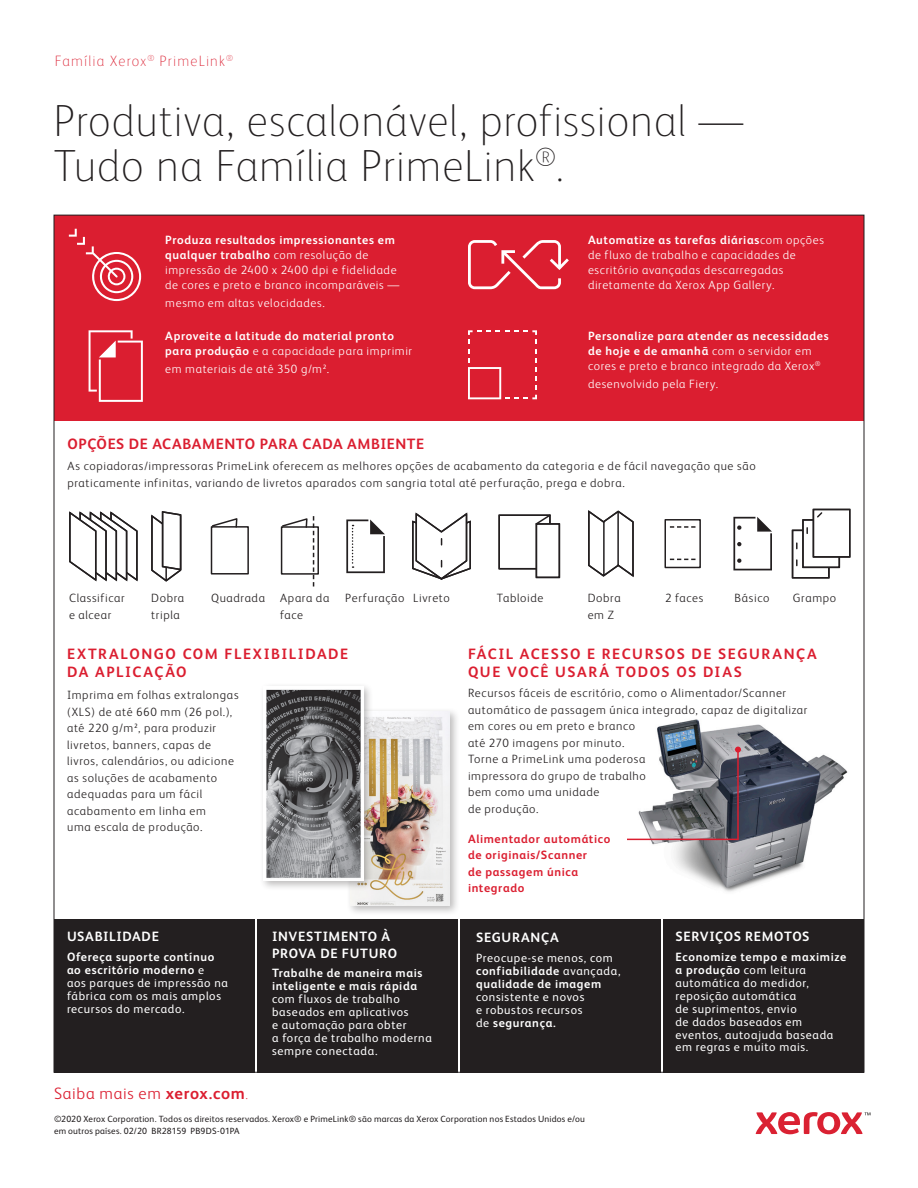
<style>
.page{position:relative;width:918px;height:1188px;background:#fff}
.page>*{position:absolute;margin:0;border:0;box-sizing:border-box;transform-origin:0 0}
.Page_Title{font:100 45px/45px "Xerox Sans";letter-spacing:.015em;color:#231f20}
.Call_to_action{font:300 16.5px "Xerox Sans";letter-spacing:.04em;color:#db1e30}
.Body_Text{font:700 15px/18px "Xerox Sans";letter-spacing:.1em;color:#db1e30}
.Body_Text-2{font:700 15px "Xerox Sans";letter-spacing:.04em;color:#db1e30}
.Business_Segment{font:100 15px "Xerox Sans";letter-spacing:.075em;color:#db1e30}
.Intro{font:700 13.5px/16.4px "Xerox Sans";letter-spacing:.05em;color:#fff}
.Intro-2{font:300 12px/16.5px "Xerox Sans";letter-spacing:.055em;color:#231f20}
.Intro-3{font:12px/12.9px "Xerox Sans";letter-spacing:.055em;color:#fff}
.Intro-4{font:300 12px/15px "Xerox Sans";letter-spacing:.055em;color:#fff}
.Intro-5{font:700 12px/15px "Xerox Sans";letter-spacing:.05em;color:#fff}
.Intro-6{font:700 12px/16.5px "Xerox Sans";letter-spacing:.05em;color:#db1e30}
.Legal{font:9px/12px "Xerox Sans";letter-spacing:.02em;color:#231f20}
.s1{font-weight:700}
.s2{font-weight:300}
.s3{font-weight:100}
</style>
<div class="page">
<svg style="left:756px;top:1112px;width:114px;height:22px"></svg>
<img style="left:633px;top:719px;width:215px;height:173px">
<div style="left:346px;top:708px;width:114px;height:208px;background:#231f20;opacity:.3"></div>
<img style="left:350px;top:712px;width:100px;height:194px">
<div style="left:54px;top:919px;width:200px;height:154px;background:#231f20"></div>
<div style="left:257px;top:919px;width:200px;height:154px;background:#231f20"></div>
<div style="left:461px;top:919px;width:200px;height:154px;background:#231f20"></div>
<div style="left:664px;top:919px;width:200px;height:154px;background:#231f20"></div>
<div style="left:54px;top:215px;width:810px;height:205px;background:#db1e30"></div>
<svg style="left:69px;top:229px;width:72px;height:72px"></svg>
<svg style="left:468px;top:330px;width:69px;height:69px"></svg>
<svg style="left:89px;top:330px;width:54px;height:72px"></svg>
<svg style="left:468px;top:240px;width:101px;height:49px"></svg>
<svg style="left:69px;top:511px;width:69px;height:71px"></svg>
<div style="left:792px;top:530px;width:38px;height:49px;border:2px solid #231f20"></div>
<svg style="left:796px;top:543px;width:2px;height:6px"></svg>
<svg style="left:796px;top:560px;width:2px;height:6px"></svg>
<div style="left:803px;top:520px;width:36px;height:47px;background:#fff"></div>
<div style="left:802px;top:519px;width:38px;height:49px;border:2px solid #231f20"></div>
<div style="left:813px;top:509px;width:37px;height:48px;background:#fff"></div>
<div style="left:813px;top:509px;width:37px;height:49px;border:2px solid #231f20"></div>
<svg style="left:816px;top:511px;width:8px;height:7px"></svg>
<svg style="left:412px;top:512px;width:59px;height:68px"></svg>
<svg style="left:151px;top:511px;width:31px;height:71px"></svg>
<svg style="left:588px;top:510px;width:46px;height:68px"></svg>
<div style="left:498px;top:514px;width:53px;height:55px;border:2px solid #231f20"></div>
<svg style="left:534px;top:514px;width:27px;height:65px"></svg>
<div style="left:211px;top:526px;width:38px;height:49px;border:2px solid #231f20"></div>
<svg style="left:211px;top:518px;width:27px;height:11px"></svg>
<div style="left:281px;top:526px;width:38px;height:49px;border:2px solid #231f20"></div>
<svg style="left:281px;top:516px;width:33px;height:71px"></svg>
<svg style="left:346px;top:520px;width:39px;height:53px"></svg>
<div style="left:664px;top:519px;width:37px;height:49px;border:2px solid #231f20"></div>
<svg style="left:670px;top:526px;width:26px;height:2px"></svg>
<svg style="left:670px;top:559px;width:26px;height:1px"></svg>
<svg style="left:733px;top:517px;width:39px;height:53px"></svg>
<div style="left:259px;top:683px;width:114px;height:208px;background:#231f20;opacity:.3"></div>
<img style="left:264px;top:687px;width:99px;height:194px">
<hr style="left:627px;top:839px;width:112px;height:1px;background:#db1e30">
<hr style="left:737px;top:750px;width:2px;height:89px;background:#db1e30">
<svg style="left:735px;top:747px;width:6px;height:6px"></svg>
<p class="Business_Segment" style="left:55px;top:51px;width:180px">Família Xerox<sup>®</sup> PrimeLink<sup>®</sup></p>
<p class="Page_Title" style="left:54px;top:96px;width:691px">Produtiva, escalonável, profissional —<br>Tudo na Família PrimeLink<sup>®</sup>.</p>
<p class="Intro-4" style="left:165px;top:232px;width:236px"><span class="s1">Produza resultados impressionantes em qualquer trabalho</span> com resolução de impressão de 2400 x 2400 dpi e fidelidade de cores e preto e branco incomparáveis —</p>
<p class="Intro-4" style="left:165px;top:295px;width:161px">mesmo em altas velocidades.</p>
<p class="Intro-5" style="left:165px;top:327px;width:248px">Aproveite a latitude do material pronto para produção <span class="s2">e a capacidade para imprimir</span></p>
<p class="Intro-4" style="left:165px;top:360px;width:166px">em materiais de até 350 g/m².</p>
<p class="Body_Text-2" style="left:68px;top:433px;width:358px">OPÇÕES DE ACABAMENTO PARA CADA AMBIENTE</p>
<p class="Intro-4" style="left:588px;top:232px;width:238px"><span class="s1">Automatize as tarefas diárias</span>com opções de fluxo de trabalho e capacidades de escritório avançadas descarregadas diretamente da Xerox App Gallery.</p>
<p class="Intro-5" style="left:588px;top:327px;width:242px">Personalize para atender as necessidades de hoje e de amanhã <span class="s2">com o servidor em cores e preto e branco integrado da Xerox</span><sup>®</sup></p>
<p class="Intro-4" style="left:588px;top:375px;width:132px">desenvolvido pela Fiery.</p>
<p class="Intro-2" style="left:68px;top:458px;width:690px">As copiadoras/impressoras PrimeLink oferecem as melhores opções de acabamento da categoria e de fácil navegação que são praticamente infinitas, variando de livretos aparados com sangria total até perfuração, prega e dobra.</p>
<p class="Intro-2" style="left:69px;top:589px;width:57px">Classificar e alcear</p>
<p class="Intro-2" style="left:151px;top:589px;width:34px">Dobra tripla</p>
<p class="Intro-2" style="left:211px;top:589px;width:55px">Quadrada</p>
<p class="Intro-2" style="left:280px;top:589px;width:51px">Apara da face</p>
<p class="Intro-2" style="left:345px;top:589px;width:61px">Perfuração</p>
<p class="Intro-2" style="left:413px;top:589px;width:38px">Livreto</p>
<p class="Intro-2" style="left:497px;top:589px;width:48px">Tabloide</p>
<p class="Intro-2" style="left:588px;top:589px;width:34px">Dobra em Z</p>
<p class="Intro-2" style="left:665px;top:589px;width:40px">2 faces</p>
<p class="Intro-2" style="left:735px;top:589px;width:36px">Básico</p>
<p class="Intro-2" style="left:793px;top:589px;width:45px">Grampo</p>
<p class="Body_Text" style="left:67px;top:644px;width:283px">EXTRALONGO COM FLEXIBILIDADE<br>DA APLICAÇÃO</p>
<p class="Intro-2" style="left:67px;top:686px;width:173px">Imprima em folhas extralongas (XLS) de até 660 mm (26 pol.), até 220 g/m², para produzir livretos, banners, capas de livros, calendários, ou adicione as soluções de acabamento adequadas para um fácil acabamento em linha em<br>uma escala de produção.</p>
<p class="Intro" style="left:67px;top:928px;width:93px">USABILIDADE</p>
<p class="Intro-3" style="left:67px;top:950px;width:162px"><span class="s1">Ofereça suporte contínuo ao escritório moderno</span> e<br>aos parques de impressão na fábrica com os mais amplos recursos do mercado.</p>
<p class="Call_to_action" style="left:54px;top:1082px;width:196px">Saiba mais em <span class="s1">xerox.com</span><span class="s3">.</span></p>
<p class="Intro" style="left:272px;top:928px;width:126px">INVESTIMENTO À<br>PROVA DE FUTURO</p>
<p class="Intro-3" style="left:272px;top:966px;width:161px"><span class="s1">Trabalhe de maneira mais inteligente e mais rápida </span>com fluxos de trabalho baseados em aplicativos<br>e automação para obter<br>a força de trabalho moderna sempre conectada.</p>
<p class="Body_Text" style="left:468px;top:644px;width:350px">FÁCIL ACESSO E RECURSOS DE SEGURANÇA<br>QUE VOCÊ USARÁ TODOS OS DIAS</p>
<p class="Intro-2" style="left:468px;top:684px;width:341px">Recursos fáceis de escritório, como o Alimentador/Scanner automático de passagem única integrado, capaz de digitalizar em cores ou em preto e branco<br>até 270 imagens por minuto.<br>Torne a PrimeLink uma poderosa<br>impressora do grupo de trabalho<br>bem como uma unidade<br>de produção.</p>
<p class="Intro-6" style="left:468px;top:830px;width:144px">Alimentador automático de originais/Scanner<br>de passagem única integrado</p>
<p class="Intro" style="left:476px;top:929px;width:84px">SEGURANÇA</p>
<p class="Intro-3" style="left:476px;top:951px;width:146px">Preocupe-se menos, com <span class="s1">confiabilidade</span> avançada, <span class="s1">qualidade de imagem </span>consistente e novos<br>e robustos recursos<br>de <span class="s1">segurança.</span></p>
<p class="Intro" style="left:676px;top:928px;width:136px">SERVIÇOS REMOTOS</p>
<p class="Intro-3" style="left:676px;top:950px;width:172px"><span class="s1">Economize tempo e maximize a produção</span> com leitura automática do medidor, reposição automática<br>de suprimentos, envio<br>de dados baseados em eventos, autoajuda baseada em regras e muito mais.</p>
<p class="Legal" style="left:54px;top:1112px;width:532px">©2020 Xerox Corporation. Todos os direitos reservados. Xerox® e PrimeLink® são marcas da Xerox Corporation nos Estados Unidos e/ou em outros países. 02/20 BR28159 PB9DS-01PA</p>
</div>
